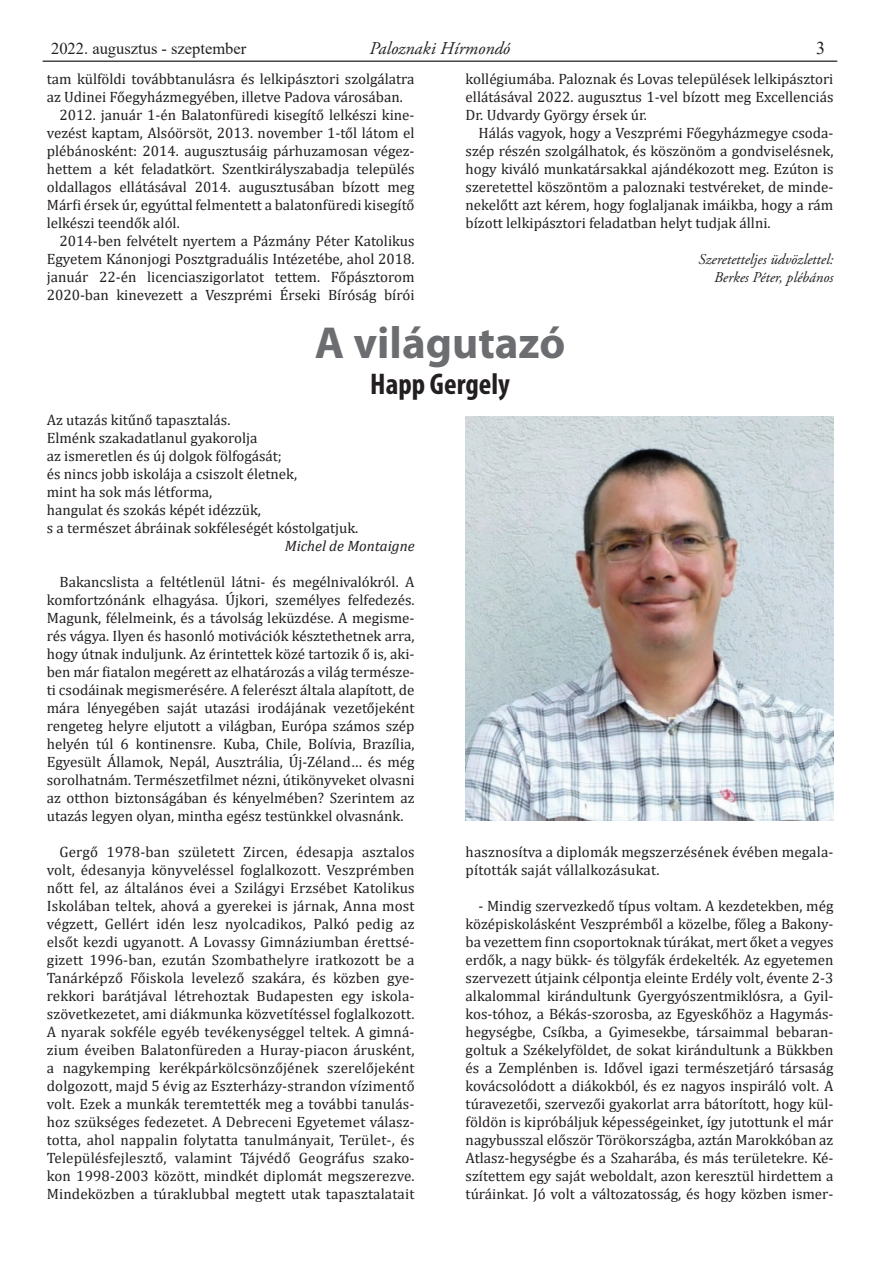
<style>
.page{position:relative;width:893px;height:1263px;background:#fff}
.page>*{position:absolute;margin:0;border:0;box-sizing:border-box;transform-origin:0 0}
.t1{font:700 45px "Myriad Pro";color:#6c6d70}
.t2{font:700 condensed 30px "Myriad Pro";color:#231f20}
.t3{font:italic 18px "Adobe Garamond Pro";color:#231f20}
.t4{font:18px "Times New Roman";color:#231f20}
.t5{font:16.5px "Times New Roman";color:#231f20}
.t6{font:15px/18px "Cambria";color:#231f20;text-align:justify}
.t7{font:italic 15px/18px "Adobe Garamond Pro";color:#231f20;text-align:right}
.t8{font:italic 15px "Cambria";color:#231f20}
</style>
<div class="page">
<hr style="left:43px;top:60px;width:794px;height:2px;background:#454647">
<img style="left:466px;top:417px;width:367px;height:404px">
<p class="t5" style="left:51px;top:37px;width:197px">2022. augusztus - szeptember</p>
<p class="t3" style="left:370px;top:37px;width:142px">Paloznaki Hírmondó</p>
<p class="t4" style="left:816px;top:35px;width:10px">3</p>
<p class="t6" style="left:47px;top:70px;width:369px">tam külföldi továbbtanulásra és lelkipásztori szolgálatra</p>
<p class="t6" style="left:47px;top:88px;width:358px">az Udinei Főegyházmegyében, illetve Padova városában.</p>
<p class="t6" style="left:60px;top:106px;width:357px">2012. január 1-én Balatonfüredi kisegítő lelkészi kine-</p>
<p class="t6" style="left:47px;top:124px;width:369px">vezést kaptam, Alsóörsöt, 2013. november 1-től látom el</p>
<p class="t6" style="left:47px;top:142px;width:369px">plébánosként: 2014. augusztusáig párhuzamosan végez-</p>
<p class="t6" style="left:47px;top:160px;width:369px">hettem a két feladatkört. Szentkirályszabadja település</p>
<p class="t6" style="left:47px;top:178px;width:369px">oldallagos ellátásával 2014. augusztusában bízott meg</p>
<p class="t6" style="left:47px;top:196px;width:369px">Márfi érsek úr, egyúttal felmentett a balatonfüredi kisegítő</p>
<p class="t6" style="left:47px;top:214px;width:135px">lelkészi teendők alól.</p>
<p class="t6" style="left:60px;top:232px;width:357px">2014-ben felvételt nyertem a Pázmány Péter Katolikus</p>
<p class="t6" style="left:47px;top:250px;width:369px">Egyetem Kánonjogi Posztgraduális Intézetébe, ahol 2018.</p>
<p class="t6" style="left:47px;top:268px;width:369px">január 22-én licenciaszigorlatot tettem. Főpásztorom</p>
<p class="t6" style="left:47px;top:286px;width:369px">2020-ban kinevezett a Veszprémi Érseki Bíróság bírói</p>
<p class="t6" style="left:466px;top:70px;width:369px">kollégiumába. Paloznak és Lovas települések lelkipásztori ellátásával 2022. augusztus 1-vel bízott meg Excellenciás Dr. Udvardy György érsek úr.</p>
<p class="t6" style="left:466px;top:124px;width:369px;text-indent:13px">Hálás vagyok, hogy a Veszprémi Főegyházmegye csoda&shy;szép részén szolgálhatok, és köszönöm a gondviselésnek, hogy kiváló munkatársakkal ajándékozott meg. Ezúton is szeretettel köszöntöm a paloznaki testvéreket, de minde&shy;nekelőtt azt kérem, hogy foglaljanak imáikba, hogy a rám bízott lelkipásztori feladatban helyt tudjak állni.</p>
<p class="t7" style="left:698px;top:251px;width:137px">Szeretetteljes üdvözlettel:<br>Berkes Péter, plébános</p>
<h1 class="t1" style="left:315px;top:313px;width:252px">A világutazó</h1>
<h2 class="t2" style="left:370px;top:365px;width:141px">Happ Gergely</h2>
<p class="t6" style="left:47px;top:411px;width:313px;text-align:left">Az utazás kitűnő tapasztalás.<br>Elménk szakadatlanul gyakorolja<br>az ismeretlen és új dolgok fölfogását;<br>és nincs jobb iskolája a csiszolt életnek,<br>mint ha sok más létforma,<br>hangulat és szokás képét idézzük,<br>s a természet ábráinak sokféleségét kóstolgatjuk.</p>
<p class="t8" style="left:285px;top:535px;width:131px">Michel de Montaigne</p>
<p class="t6" style="left:47px;top:573px;width:369px;text-indent:13px">Bakancslista a feltétlenül látni- és megélnivalókról. A komfortzónánk elhagyása. Újkori, személyes felfedezés.<br>Magunk, félelmeink, és a távolság leküzdése. A megisme&shy;rés vágya. Ilyen és hasonló motivációk késztethetnek arra, hogy útnak induljunk. Az érintettek közé tartozik ő is, aki&shy;ben már fiatalon megérett az elhatározás a világ természe&shy;ti csodáinak megismerésére. A felerészt általa alapított, de mára lényegében saját utazási irodájának vezetőjeként rengeteg helyre eljutott a világban, Európa számos szép helyén túl 6 kontinensre. Kuba, Chile, Bolívia, Brazília, Egyesült Államok, Nepál, Ausztrália, Új-Zéland… és még sorolhatnám. Természetfilmet nézni, útikönyveket olvasni az otthon biztonságában és kényelmében? Szerintem az utazás legyen olyan, mintha egész testünkkel olvasnánk.</p>
<p class="t6" style="left:47px;top:843px;width:369px;text-indent:13px">Gergő 1978-ban született Zircen, édesapja asztalos volt, édesanyja könyveléssel foglalkozott. Veszprémben nőtt fel, az általános évei a Szilágyi Erzsébet Katolikus Iskolában teltek, ahová a gyerekei is járnak, Anna most végzett, Gellért idén lesz nyolcadikos, Palkó pedig az elsőt kezdi ugyanott. A Lovassy Gimnáziumban érettsé&shy;gizett 1996-ban, ezután Szombathelyre iratkozott be a Tanárképző Főiskola levelező szakára, és közben gye&shy;rekkori barátjával létrehoztak Budapesten egy iskola&shy;szövetkezetet, ami diákmunka közvetítéssel foglalkozott.<br>A nyarak sokféle egyéb tevékenységgel teltek. A gimná&shy;zium éveiben Balatonfüreden a Huray-piacon árusként, a nagykemping kerékpárkölcsönzőjének szerelőjeként dolgozott, majd 5 évig az Eszterházy-strandon vízimentő volt. Ezek a munkák teremtették meg a további tanulás&shy;hoz szükséges fedezetet. A Debreceni Egyetemet válasz&shy;totta, ahol nappalin folytatta tanulmányait, Terület-, és Településfejlesztő, valamint Tájvédő Geográfus szako&shy;kon 1998-2003 között, mindkét diplomát megszerezve.<br>Mindeközben a túraklubbal megtett utak tapasztalatait</p>
<p class="t6" style="left:466px;top:843px;width:369px">hasznosítva a diplomák megszerzésének évében megala&shy;pították saját vállalkozásukat.</p>
<p class="t6" style="left:466px;top:897px;width:369px;text-indent:13px">- Mindig szervezkedő típus voltam. A kezdetekben, még középiskolásként Veszprémből a közelbe, főleg a Bakony&shy;ba vezettem finn csoportoknak túrákat, mert őket a vegyes erdők, a nagy bükk- és tölgyfák érdekelték. Az egyetemen szervezett útjaink célpontja eleinte Erdély volt, évente 2-3 alkalommal kirándultunk Gyergyószentmiklósra, a Gyil&shy;kos-tóhoz, a Békás-szorosba, az Egyeskőhöz a Hagymás&shy;hegységbe, Csíkba, a Gyimesekbe, társaimmal bebaran&shy;goltuk a Székelyföldet, de sokat kirándultunk a Bükkben és a Zemplénben is. Idővel igazi természetjáró társaság kovácsolódott a diákokból, és ez nagyos inspiráló volt. A túravezetői, szervezői gyakorlat arra bátorított, hogy kül&shy;földön is kipróbáljuk képességeinket, így jutottunk el már nagybusszal először Törökországba, aztán Marokkóban az Atlasz-hegységbe és a Szaharába, és más területekre. Ké&shy;szítettem egy saját weboldalt, azon keresztül hirdettem a túráinkat. Jó volt a változatosság, és hogy közben ismer-</p>
</div>
